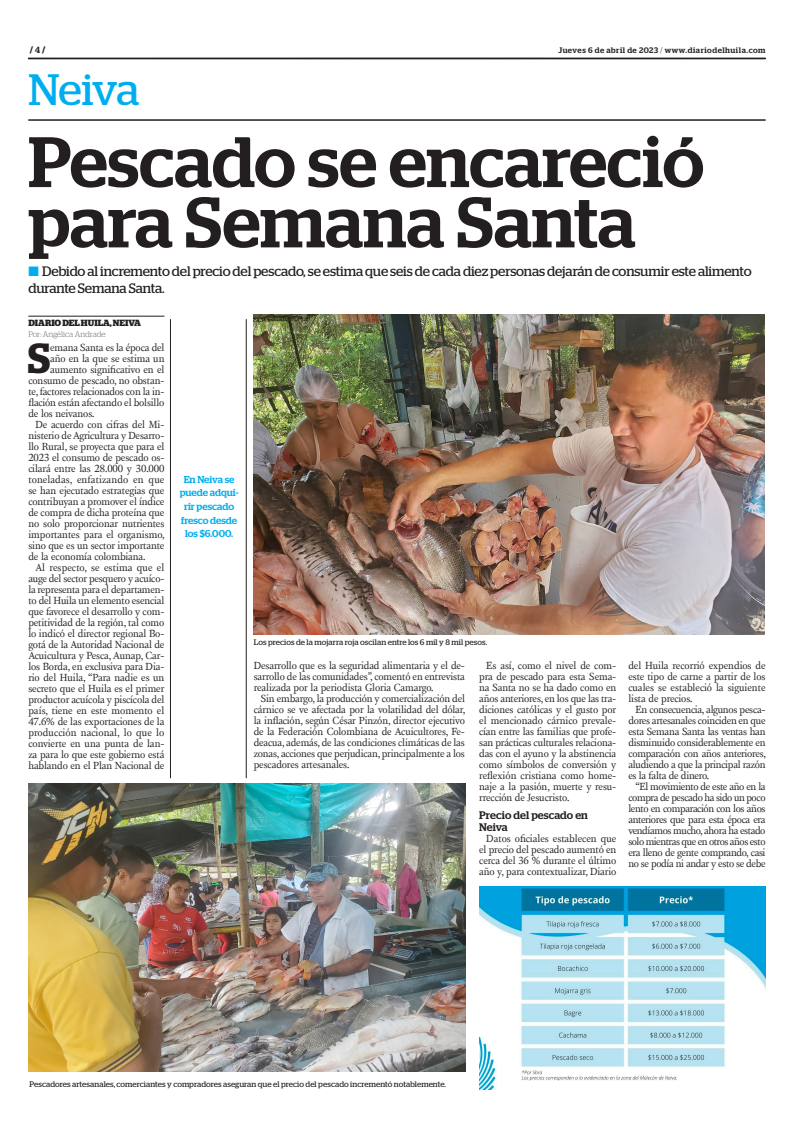
<style>
.page{position:relative;width:801px;height:1134px;background:#fff}
.page>*{position:absolute;margin:0;border:0;box-sizing:border-box;transform-origin:0 0}
.t1{font:500 71.2px/60.3px "Stag";color:#231f20}
.t2{font:43.9px "Stag";letter-spacing:-.025em;color:#00aeef}
.t3{font:600 42px "Stag";color:#231f20}
.t4{font:13.7px/16.5px "Stag";letter-spacing:-.01em;color:#231f20}
.t5{font:500 11px/12px "Stag";letter-spacing:.005em;color:#231f20}
.t6{font:10.6px/11px "New Fournier BP";letter-spacing:-.01em;color:#231f20;text-align:justify}
.t7{font:10.6px "New Fournier BP";letter-spacing:.01em;color:#231f20}
.t8{font:500 10px/13.7px "Stag";color:#00aeef;text-align:center}
.t9{font:700 9px "Stag";color:#231f20}
.t10{font:8px "Stag";letter-spacing:.005em;color:#231f20}
.t11{font:500 8px "Stag";letter-spacing:.06em;color:#231f20}
.t12{font:300 8px "Stag";letter-spacing:-.005em;color:#6c6d70}
.s1{font-weight:500}
.s2{font-weight:300}
.s3{color:#00aeef}
</style>
<div class="page">
<svg style="left:28px;top:58px;width:737px;height:1px"></svg>
<hr style="left:28px;top:120px;width:737px;height:1px;background:#231f20">
<hr style="left:28px;top:316px;width:136px;height:1px;background:#231f20">
<img style="left:254px;top:315px;width:510px;height:319px">
<img style="left:28px;top:784px;width:437px;height:287px">
<hr style="left:170px;top:319px;width:1px;height:459px;background:#231f20">
<hr style="left:246px;top:319px;width:1px;height:459px;background:#231f20">
<img style="left:479px;top:886px;width:286px;height:203px">
<p class="t9" style="left:30px;top:45px;width:17px">/ <span class="s1">4</span> /</p>
<p class="t11" style="left:558px;top:45px;width:209px">Jueves 6 de abril de 2023 <span class="s2">/</span> www.diariodelhuila.com</p>
<h2 class="t2" style="left:28px;top:64px;width:113px">Neiva</h2>
<h1 class="t1" style="left:28px;top:131px;width:677px">Pescado se encareció para Semana Santa</h1>
<p class="t4" style="left:28px;top:263px;width:725px"><span class="s3">■</span> Debido al incremento del precio del pescado, se estima que seis de cada diez personas dejarán de consumir este alimento durante Semana Santa.</p>
<p class="t9" style="left:28px;top:318px;width:114px">DIARIO DEL HUILA, NEIVA</p>
<p class="t12" style="left:28px;top:330px;width:79px">Por: Angélica Andrade</p>
<h3 class="t3" style="left:28px;top:333px;width:24px">S</h3>
<p class="t6" style="left:50px;top:341px;width:116px">emana Santa es la época del</p>
<p class="t6" style="left:50px;top:352px;width:116px">año en la que se estima un</p>
<p class="t6" style="left:50px;top:363px;width:116px">aumento significativo en el</p>
<p class="t6" style="left:28px;top:374px;width:138px">consumo de pescado, no obstan-</p>
<p class="t6" style="left:28px;top:385px;width:138px">te, factores relacionados con la in-</p>
<p class="t6" style="left:28px;top:396px;width:138px">flación están afectando el bolsillo</p>
<p class="t6" style="left:28px;top:407px;width:68px">de los neivanos.</p>
<p class="t6" style="left:35px;top:418px;width:130px">De acuerdo con cifras del Mi-</p>
<p class="t6" style="left:28px;top:429px;width:138px">nisterio de Agricultura y Desarro-</p>
<p class="t6" style="left:28px;top:440px;width:138px">llo Rural, se proyecta que para el</p>
<p class="t6" style="left:28px;top:451px;width:138px">2023 el consumo de pescado os-</p>
<p class="t6" style="left:28px;top:462px;width:138px">cilará entre las 28.000 y 30.000</p>
<p class="t7" style="left:28px;top:472px;width:138px">toneladas, enfatizando en que</p>
<p class="t6" style="left:28px;top:484px;width:138px">se han ejecutado estrategias que</p>
<p class="t6" style="left:28px;top:495px;width:138px">contribuyan a promover el índice</p>
<p class="t6" style="left:28px;top:506px;width:138px">de compra de dicha proteína que</p>
<p class="t6" style="left:28px;top:517px;width:138px">no solo proporcionar nutrientes</p>
<p class="t6" style="left:28px;top:528px;width:138px">importantes para el organismo,</p>
<p class="t6" style="left:28px;top:539px;width:138px">sino que es un sector importante</p>
<p class="t6" style="left:28px;top:550px;width:119px">de la economía colombiana.</p>
<p class="t6" style="left:35px;top:561px;width:131px">Al respecto, se estima que el</p>
<p class="t6" style="left:28px;top:572px;width:138px">auge del sector pesquero y acuíco-</p>
<p class="t6" style="left:28px;top:583px;width:138px">la representa para el departamen-</p>
<p class="t6" style="left:28px;top:594px;width:137px">to del Huila un elemento esencial</p>
<p class="t6" style="left:28px;top:605px;width:138px">que favorece el desarrollo y com-</p>
<p class="t6" style="left:28px;top:616px;width:138px">petitividad de la región, tal como</p>
<p class="t6" style="left:28px;top:627px;width:138px">lo indicó el director regional Bo-</p>
<p class="t6" style="left:28px;top:638px;width:138px">gotá de la Autoridad Nacional de</p>
<p class="t6" style="left:28px;top:649px;width:138px">Acuicultura y Pesca, Aunap, Car-</p>
<p class="t6" style="left:28px;top:660px;width:138px">los Borda, en exclusiva para Dia-</p>
<p class="t6" style="left:28px;top:671px;width:138px">rio del Huila, “Para nadie es un</p>
<p class="t6" style="left:28px;top:682px;width:138px">secreto que el Huila es el primer</p>
<p class="t6" style="left:28px;top:693px;width:138px">productor acuícola y piscícola del</p>
<p class="t6" style="left:28px;top:704px;width:137px">país, tiene en este momento el</p>
<p class="t6" style="left:28px;top:715px;width:138px">47.6% de las exportaciones de la</p>
<p class="t6" style="left:28px;top:726px;width:138px">producción nacional, lo que lo</p>
<p class="t6" style="left:28px;top:737px;width:138px">convierte en una punta de lan-</p>
<p class="t6" style="left:28px;top:748px;width:138px">za para lo que este gobierno está</p>
<p class="t6" style="left:28px;top:759px;width:138px">hablando en el Plan Nacional de</p>
<p class="t8" style="left:180px;top:472px;width:60px">En Neiva se puede adqui&shy;rir pescado fresco desde los $6.000.</p>
<p class="t10" style="left:254px;top:638px;width:235px">Los precios de la mojarra roja oscilan entre los 6 mil y 8 mil pesos.</p>
<p class="t6" style="left:479px;top:660px;width:139px;text-indent:7px">Es así, como el nivel de com&shy;pra de pescado para esta Sema&shy;na Santa no se ha dado como en años anteriores, en los que las tra&shy;diciones católicas y el gusto por el mencionado cárnico prevale&shy;cían entre las familias que profe&shy;san prácticas culturales relaciona&shy;das con el ayuno y la abstinencia como símbolos de conversión y reflexión cristiana como home&shy;naje a la pasión, muerte y resu&shy;rrección de Jesucristo.</p>
<p class="t5" style="left:479px;top:809px;width:110px">Precio del pescado en<br>Neiva</p>
<p class="t6" style="left:479px;top:833px;width:139px;text-indent:7px">Datos oficiales establecen que el precio del pescado aumentó en cerca del 36 % durante el último año y, para contextualizar, Diario</p>
<p class="t6" style="left:628px;top:660px;width:139px">del Huila recorrió expendios de este tipo de carne a partir de los cuales se estableció la siguiente lista de precios.</p>
<p class="t6" style="left:628px;top:704px;width:139px;text-indent:7px">En consecuencia, algunos pesca&shy;dores artesanales coinciden en que esta Semana Santa las ventas han disminuido considerablemente en comparación con años anteriores, aludiendo a que la principal razón es la falta de dinero.</p>
<p class="t6" style="left:628px;top:781px;width:139px;text-indent:7px">“El movimiento de este año en la compra de pescado ha sido un poco lento en comparación con los años anteriores que para esta época era vendíamos mucho, ahora ha estado solo mientras que en otros años esto era lleno de gente comprando, casi no se podía ni andar y esto se debe</p>
<p class="t6" style="left:254px;top:660px;width:213px">Desarrollo que es la seguridad alimentaria y el de&shy;sarrollo de las comunidades”, comentó en entrevista realizada por la periodista Gloria Camargo.</p>
<p class="t6" style="left:254px;top:693px;width:213px;text-indent:7px">Sin embargo, la producción y comercialización del cárnico se ve afectada por la volatilidad del dólar, la inflación, según César Pinzón, director ejecutivo de la Federación Colombiana de Acuicultores, Fe&shy;deacua, además, de las condiciones climáticas de las zonas, acciones que perjudican, principalmente a los pescadores artesanales.</p>
<p class="t10" style="left:29px;top:1079px;width:418px">Pescadores artesanales, comerciantes y compradores aseguran que el precio del pescado incrementó notablemente.</p>
</div>
